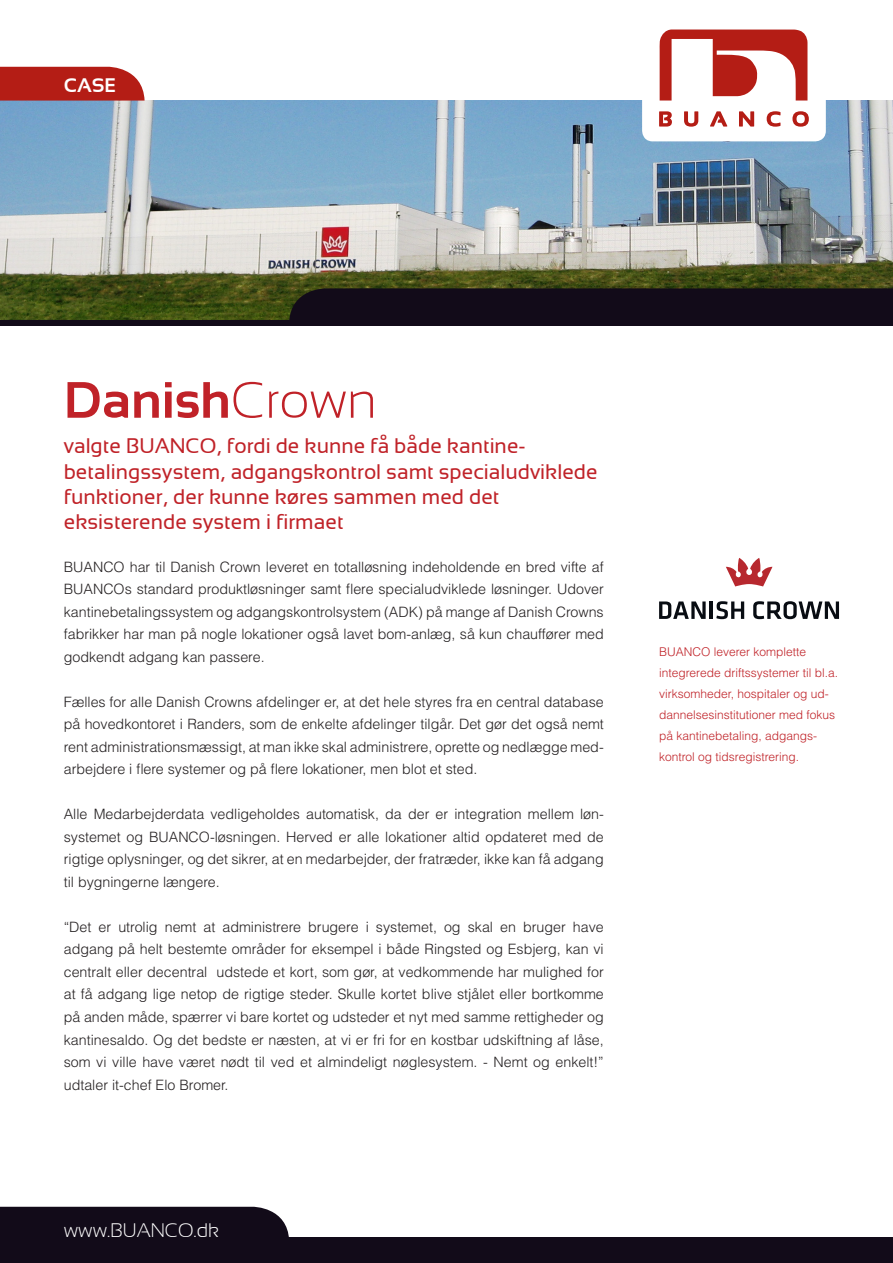
<style>
.page{position:relative;width:893px;height:1263px;background:#fff}
.page>*{position:absolute;margin:0;border:0;box-sizing:border-box;transform-origin:0 0}
.t1{font:700 51px "Sansation";color:#c02228}
.t2{font:21px/25.2px "Sansation";color:#c02228}
.t3{font:300 19.5px "Sansation";color:#fff}
.t4{font:700 19.5px "Sansation";color:#fff}
.t5{font:300 14.25px/22.5px "Helvetica";color:#231f20;text-align:justify}
.t6{font:300 12px/21px "Helvetica";color:#c02228}
.s1{font-weight:300}
</style>
<div class="page">
<div style="left:0;top:127px;width:893px;height:199px;background:#120b19"></div>
<img style="left:0;top:101px;width:893px;height:218px">
<svg style="left:289px;top:288px;width:604px;height:32px"></svg>
<div style="left:0;top:1237px;width:893px;height:26px;background:#120b19"></div>
<div style="left:0;top:1207px;width:289px;height:30px;background:#120b19"></div>
<svg style="left:726px;top:558px;width:46px;height:28px"></svg>
<svg style="left:659px;top:601px;width:47px;height:18px"></svg>
<hr style="left:710px;top:601px;width:3px;height:18px;background:#080c12">
<svg style="left:716px;top:601px;width:28px;height:18px"></svg>
<svg style="left:753px;top:601px;width:86px;height:18px"></svg>
<svg style="left:0;top:67px;width:145px;height:34px;background:#b72b23"></svg>
<div style="left:642px;top:86px;width:184px;height:55px;background:#fff;border-radius:11px"></div>
<svg style="left:659px;top:30px;width:148px;height:71px"></svg>
<svg style="left:659px;top:111px;width:13px;height:16px"></svg>
<svg style="left:684px;top:111px;width:14px;height:16px"></svg>
<svg style="left:710px;top:111px;width:17px;height:16px"></svg>
<svg style="left:739px;top:111px;width:15px;height:16px"></svg>
<svg style="left:767px;top:111px;width:13px;height:16px"></svg>
<svg style="left:792px;top:111px;width:17px;height:16px"></svg>
<p class="t4" style="left:64px;top:74px;width:54px">CASE</p>
<p class="t1" style="left:64px;top:371px;width:314px">Danish<span class="s1">Crown</span></p>
<p class="t2" style="left:64px;top:433px;width:535px">valgte BUANCO, fordi de kunne få både kantine&shy;betalingssystem, adgangskontrol samt specialudviklede funktioner, der kunne køres sammen med det eksisterende system i firmaet</p>
<p class="t5" style="left:64px;top:555px;width:542px">BUANCO har til Danish Crown leveret en totalløsning indeholdende en bred vifte af BUANCOs standard produktløsninger samt flere specialudviklede løsninger. Udover kantinebetalingssystem og adgangskontrolsystem (ADK) på mange af Danish Crowns fabrikker har man på nogle lokationer også lavet bom-anlæg, så kun chauffører med godkendt adgang kan passere.</p>
<p class="t5" style="left:64px;top:690px;width:542px">Fælles for alle Danish Crowns afdelinger er, at det hele styres fra en central database på hovedkontoret i Randers, som de enkelte afdelinger tilgår. Det gør det også nemt rent administrationsmæssigt, at man ikke skal administrere, oprette og nedlægge med&shy;arbejdere i flere systemer og på flere lokationer, men blot et sted.</p>
<p class="t5" style="left:64px;top:803px;width:542px">Alle Medarbejderdata vedligeholdes automatisk, da der er integration mellem løn&shy;systemet og BUANCO-løsningen. Herved er alle lokationer altid opdateret med de rigtige oplysninger, og det sikrer, at en medarbejder, der fratræder, ikke kan få adgang til bygningerne længere.</p>
<p class="t5" style="left:64px;top:915px;width:542px">“Det er utrolig nemt at administrere brugere i systemet, og skal en bruger have adgang på helt bestemte områder for eksempel i både Ringsted og Esbjerg, kan vi centralt eller decentral udstede et kort, som gør, at vedkommende har mulighed for at få adgang lige netop de rigtige steder. Skulle kortet blive stjålet eller bortkomme på anden måde, spærrer vi bare kortet og udsteder et nyt med samme rettigheder og kantinesaldo. Og det bedste er næsten, at vi er fri for en kostbar udskiftning af låse, som vi ville have været nødt til ved et almindeligt nøglesystem. - Nemt og enkelt!” udtaler it-chef Elo Bromer.</p>
<p class="t3" style="left:64px;top:1219px;width:156px">www.BUANCO.dk</p>
<p class="t6" style="left:659px;top:640px;width:180px">BUANCO leverer komplette integrerede driftssystemer til bl.a. virksomheder, hospitaler og ud&shy;dannelsesinstitutioner med fokus på kantinebetaling, adgangs&shy;kontrol og tidsregistrering.</p>
</div>
